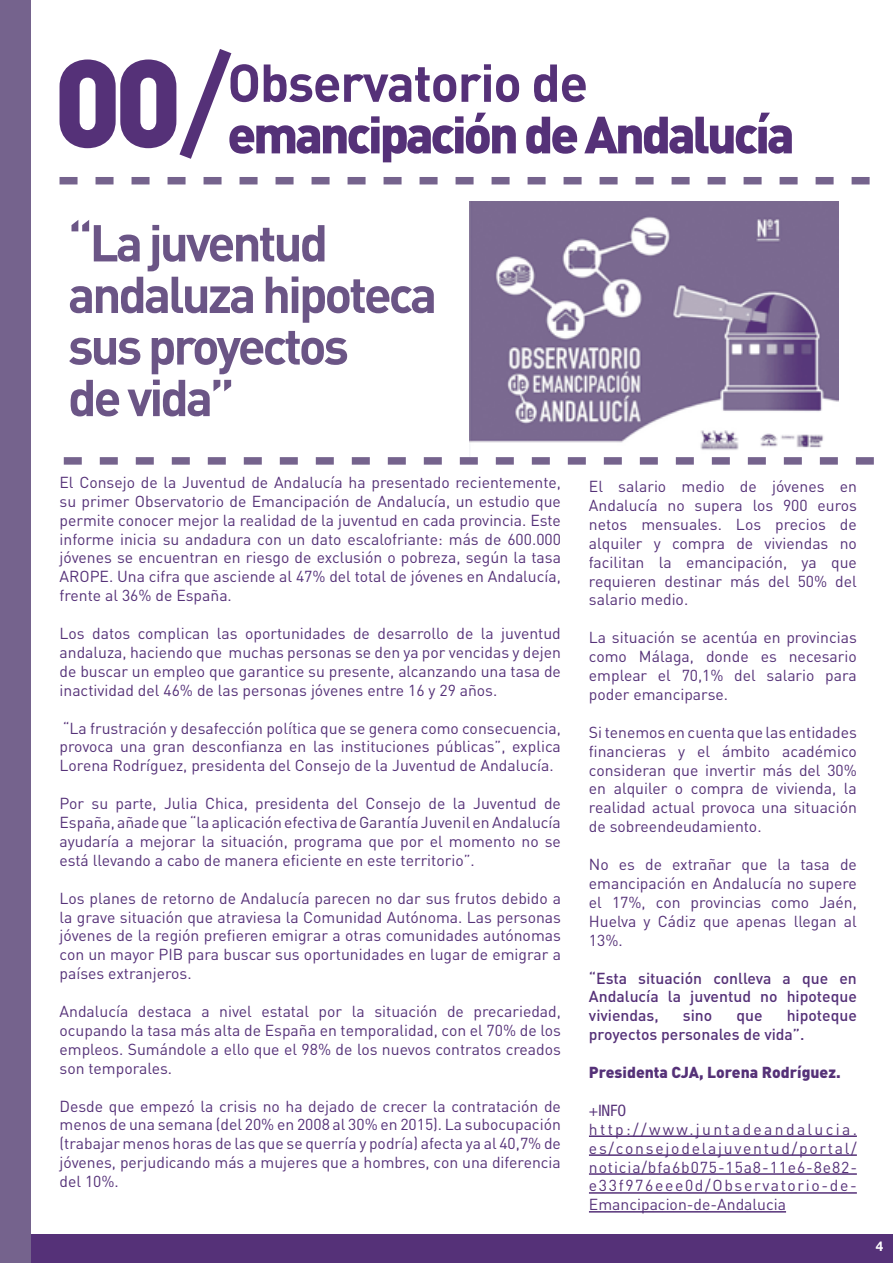
<style>
.page{position:relative;width:893px;height:1263px;background:#fff}
.page>*{position:absolute;margin:0;border:0;box-sizing:border-box;transform-origin:0 0}
.t1{font:700 52.5px "DIN Pro";letter-spacing:-.025em;color:#553178}
.t2{font:900 51.6px "DIN Pro";letter-spacing:-.06em;color:#553178}
.t3{font:700 51px/51.6px "DIN Pro";letter-spacing:-.06em;color:#6b5586}
.t4{font:15.75px/18.9px "DIN Pro";color:#553178;text-align:justify}
.t5{font:500 15.75px/18.9px "DIN Pro";color:#553178;text-align:justify}
.t6{font:900 15.75px "DIN Pro";color:#553178}
.t7{font:condensed 15.75px "Helvetica Neue LT Std";color:#553178}
.t8{font:700 13.5px "Helvetica Neue LT Std";color:#fff}
</style>
<div class="page">
<div style="left:0;top:1235px;width:893px;height:28px;background:#553178"></div>
<img style="left:470px;top:202px;width:369px;height:248px">
<hr style="left:589px;top:1135px;width:268px;height:2px;background:#553178">
<hr style="left:589px;top:1154px;width:268px;height:2px;background:#553178">
<hr style="left:589px;top:1173px;width:268px;height:2px;background:#553178">
<hr style="left:589px;top:1192px;width:268px;height:2px;background:#553178">
<hr style="left:589px;top:1211px;width:197px;height:1px;background:#553178">
<svg style="left:60px;top:49px;width:810px;height:135px"></svg>
<svg style="left:64px;top:457px;width:810px;height:8px"></svg>
<div style="left:0;top:0;width:30px;height:1263px;background:#75638d"></div>
<h1 class="t1" style="left:227px;top:47px;width:362px">Observatorio de</h1>
<h2 class="t2" style="left:227px;top:100px;width:569px">emancipación de Andalucía</h2>
<h3 class="t3" style="left:68px;top:215px;width:371px">“La juventud andaluza hipoteca sus proyectos<br>de vida”</h3>
<p class="t4" style="left:60px;top:472px;width:503px">El Consejo de la Juventud de Andalucía ha presentado recientemente, su primer Observatorio de Emancipación de Andalucía, un estudio que permite conocer mejor la realidad de la juventud en cada provincia. Este informe inicia su andadura con un dato escalofriante: más de 600.000 jóvenes se encuentran en riesgo de exclusión o pobreza, según la tasa AROPE. Una cifra que asciende al 47% del total de jóvenes en Andalucía, frente al 36% de España.</p>
<p class="t4" style="left:60px;top:623px;width:503px">Los datos complican las oportunidades de desarrollo de la juventud andaluza, haciendo que muchas personas se den ya por vencidas y dejen de buscar un empleo que garantice su presente, alcanzando una tasa de inactividad del 46% de las personas jóvenes entre 16 y 29 años.</p>
<p class="t4" style="left:60px;top:718px;width:503px">“La frustración y desafección política que se genera como consecuencia, provoca una gran desconfianza en las instituciones públicas”, explica Lorena Rodríguez, presidenta del Consejo de la Juventud de Andalucía.</p>
<p class="t4" style="left:60px;top:793px;width:503px">Por su parte, Julia Chica, presidenta del Consejo de la Juventud de España, añade que “la aplicación efectiva de Garantía Juvenil en Andalucía ayudaría a mejorar la situación, programa que por el momento no se está llevando a cabo de manera eficiente en este territorio”.</p>
<p class="t4" style="left:60px;top:888px;width:503px">Los planes de retorno de Andalucía parecen no dar sus frutos debido a la grave situación que atraviesa la Comunidad Autónoma. Las personas jóvenes de la región prefieren emigrar a otras comunidades autónomas con un mayor PIB para buscar sus oportunidades en lugar de emigrar a países extranjeros.</p>
<p class="t4" style="left:60px;top:1001px;width:503px">Andalucía destaca a nivel estatal por la situación de precariedad, ocupando la tasa más alta de España en temporalidad, con el 70% de los empleos. Sumándole a ello que el 98% de los nuevos contratos creados son temporales.</p>
<p class="t4" style="left:60px;top:1096px;width:503px">Desde que empezó la crisis no ha dejado de crecer la contratación de menos de una semana (del 20% en 2008 al 30% en 2015). La subocupación (trabajar menos horas de las que se querría y podría) afecta ya al 40,7% de jóvenes, perjudicando más a mujeres que a hombres, con una diferencia del 10%.</p>
<p class="t4" style="left:589px;top:476px;width:269px">El salario medio de jóvenes en Andalucía no supera los 900 euros netos mensuales. Los precios de alquiler y compra de viviendas no facilitan la emancipación, ya que requieren destinar más del 50% del salario medio.</p>
<p class="t4" style="left:589px;top:627px;width:269px">La situación se acentúa en provincias como Málaga, donde es necesario emplear el 70,1% del salario para poder emanciparse.</p>
<p class="t4" style="left:589px;top:722px;width:269px">Si tenemos en cuenta que las entidades financieras y el ámbito académico consideran que invertir más del 30% en alquiler o compra de vivienda, la realidad actual provoca una situación de sobreendeudamiento.</p>
<p class="t4" style="left:589px;top:854px;width:269px">No es de extrañar que la tasa de emancipación en Andalucía no supere el 17%, con provincias como Jaén, Huelva y Cádiz que apenas llegan al 13%.</p>
<p class="t5" style="left:589px;top:968px;width:269px">“Esta situación conlleva a que en Andalucía la juventud no hipoteque viviendas,</p>
<p class="t5" style="left:589px;top:1005px;width:269px;text-indent:198px">hipoteque proyectos personales de vida”.</p>
<p class="t6" style="left:589px;top:1061px;width:253px">Presidenta CJA, Lorena Rodríguez.</p>
<p class="t7" style="left:589px;top:1101px;width:39px">+INFO</p>
<p class="t4" style="left:589px;top:1119px;width:270px">http://www.juntadeandalucia. es/consejodelajuventud/portal/ noticia/bfa6b075-15a8-11e6-8e82- e33f976eee0d/Observatorio-de-Emancipacion-de-Andalucia</p>
<p class="t5" style="left:683px;top:1005px;width:31px">sino</p>
<p class="t5" style="left:736px;top:1005px;width:28px">que</p>
<p class="t8" style="left:876px;top:1238px;width:9px">4</p>
</div>
